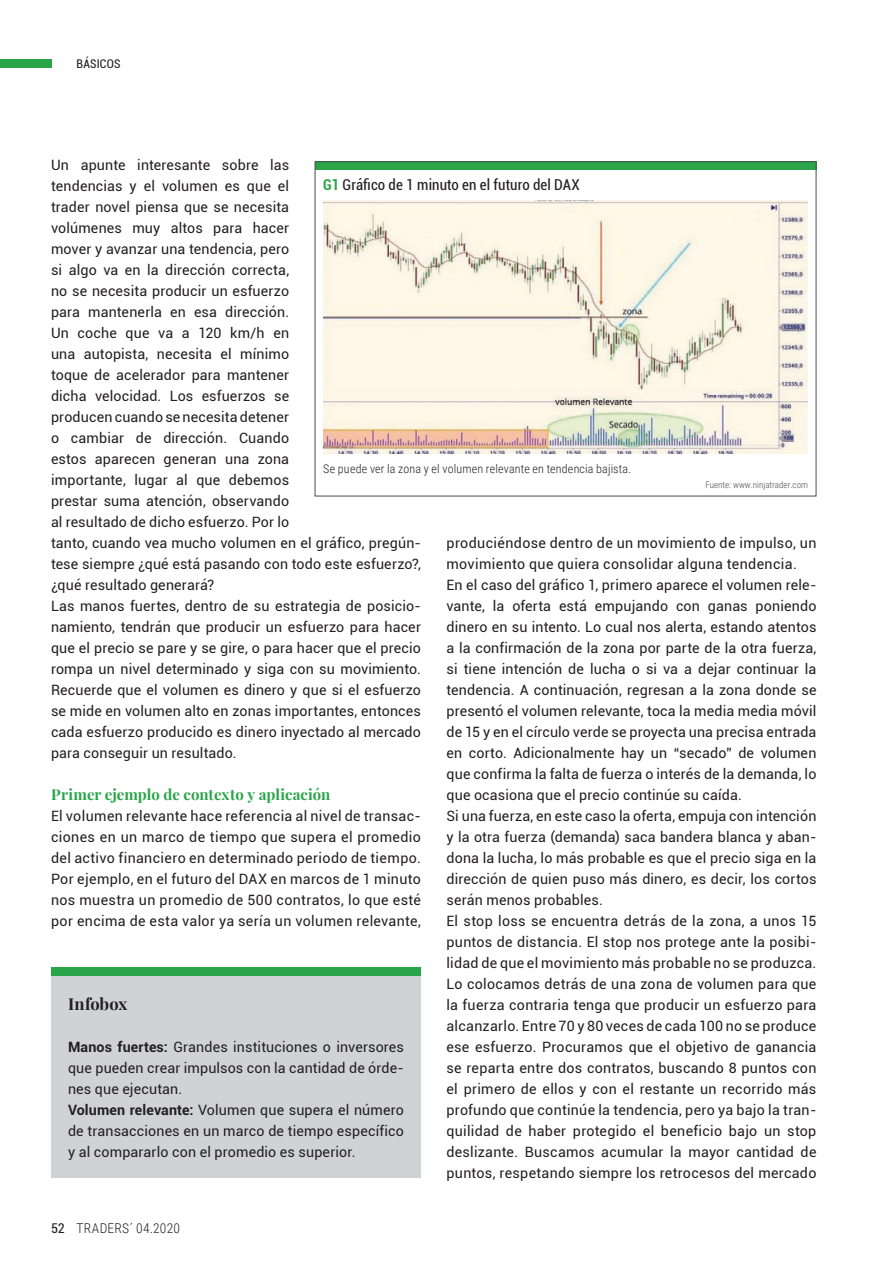
<style>
.page{position:relative;width:893px;height:1263px;background:#fff}
.page>*{position:absolute;margin:0;border:0;box-sizing:border-box;transform-origin:0 0}
.t1{font:700 16.5px "Playfair Display";color:#231f20}
.t2{font:700 15px "Playfair Display";color:#29a449}
.t3{font:condensed 15px "Roboto";letter-spacing:.01em;color:#231f20}
.t4{font:14.25px/21px "Roboto";letter-spacing:.01em;color:#231f20}
.t5{font:300 13.5px "Roboto Condensed";letter-spacing:.02em;color:#231f20}
.t6{font:300 12px "Roboto Condensed";letter-spacing:.015em;color:#231f20}
.t7{font:condensed 12px "Roboto";letter-spacing:.015em;color:#231f20}
.t8{font:300 9px "Roboto Condensed";color:#4b4c4d}
.s1{font-weight:700;color:#29a449}
.s2{font-weight:700}
.s3{font-family:"Roboto";font-weight:400;font-stretch:condensed}
</style>
<div class="page">
<div style="left:0;top:60px;width:51px;height:8px;background:#29a449"></div>
<div style="left:51px;top:968px;width:370px;height:210px;background:#d1d2d4"></div>
<div style="left:51px;top:968px;width:370px;height:8px;background:#29a449"></div>
<div style="left:315px;top:161px;width:501px;height:9px;background:#29a449"></div>
<img style="left:323px;top:200px;width:485px;height:254px">
<p class="t7" style="left:77px;top:55px;width:46px">BÁSICOS</p>
<p class="t4" style="left:51px;top:154px;width:371px">Un apunte interesante sobre las<br>tendencias y el volumen es que el<br>trader novel piensa que se necesita<br>volúmenes muy altos para hacer<br>mover y avanzar una tendencia, pero<br>si algo va en la dirección correcta,<br>no se necesita producir un esfuerzo<br>para mantenerla en esa dirección.<br>Un coche que va a 120 km/h en<br>una autopista, necesita el mínimo<br>toque de acelerador para mantener<br>dicha velocidad. Los esfuerzos se<br>producen cuando se necesita detener<br>o cambiar de dirección. Cuando<br>estos aparecen generan una zona<br>importante, lugar al que debemos<br>prestar suma atención, observando<br>al resultado de dicho esfuerzo. Por lo<br>tanto, cuando vea mucho volumen en el gráfico, pregún&shy;tese siempre ¿qué está pasando con todo este esfuerzo?, ¿qué resultado generará?<br>Las manos fuertes, dentro de su estrategia de posicio&shy;namiento, tendrán que producir un esfuerzo para hacer que el precio se pare y se gire, o para hacer que el precio rompa un nivel determinado y siga con su movimiento.<br>Recuerde que el volumen es dinero y que si el esfuerzo se mide en volumen alto en zonas importantes, entonces cada esfuerzo producido es dinero inyectado al mercado para conseguir un resultado.</p>
<p class="t2" style="left:51px;top:784px;width:281px">Primer ejemplo de contexto y aplicación</p>
<p class="t4" style="left:51px;top:804px;width:371px;text-align:justify">El volumen relevante hace referencia al nivel de transac&shy;ciones en un marco de tiempo que supera el promedio del activo financiero en determinado periodo de tiempo.<br>Por ejemplo, en el futuro del DAX en marcos de 1 minuto nos muestra un promedio de 500 contratos, lo que esté por encima de esta valor ya sería un volumen relevante,</p>
<p class="t3" style="left:323px;top:174px;width:258px"><span class="s1">G1</span> Gráfico de 1 minuto en el futuro del DAX</p>
<p class="t6" style="left:323px;top:460px;width:310px">Se puede ver la zona y el volumen relevante en tendencia bajista.</p>
<p class="t8" style="left:705px;top:478px;width:104px">Fuente: www.ninjatrader.com</p>
<p class="t4" style="left:446px;top:531px;width:371px">produciéndose dentro de un movimiento de impulso, un movimiento que quiera consolidar alguna tendencia.<br>En el caso del gráfico 1, primero aparece el volumen rele&shy;vante, la oferta está empujando con ganas poniendo dinero en su intento. Lo cual nos alerta, estando atentos a la confirmación de la zona por parte de la otra fuerza, si tiene intención de lucha o si va a dejar continuar la tendencia. A continuación, regresan a la zona donde se presentó el volumen relevante, toca la media media móvil de 15 y en el círculo verde se proyecta una precisa entrada en corto. Adicionalmente hay un “secado” de volumen que confirma la falta de fuerza o interés de la demanda, lo que ocasiona que el precio continúe su caída.<br>Si una fuerza, en este caso la oferta, empuja con intención y la otra fuerza (demanda) saca bandera blanca y aban&shy;dona la lucha, lo más probable es que el precio siga en la dirección de quien puso más dinero, es decir, los cortos serán menos probables.<br>El stop loss se encuentra detrás de la zona, a unos 15 puntos de distancia. El stop nos protege ante la posibi&shy;lidad de que el movimiento más probable no se produzca.<br>Lo colocamos detrás de una zona de volumen para que la fuerza contraria tenga que producir un esfuerzo para alcanzarlo. Entre 70 y 80 veces de cada 100 no se produce ese esfuerzo. Procuramos que el objetivo de ganancia se reparta entre dos contratos, buscando 8 puntos con el primero de ellos y con el restante un recorrido más profundo que continúe la tendencia, pero ya bajo la tran&shy;quilidad de haber protegido el beneficio bajo un stop deslizante. Buscamos acumular la mayor cantidad de puntos, respetando siempre los retrocesos del mercado</p>
<p class="t1" style="left:68px;top:993px;width:61px">Infobox</p>
<p class="t4" style="left:68px;top:1035px;width:337px"><span class="s2">Manos fuertes:</span> Grandes instituciones o inversores que pueden crear impulsos con la cantidad de órde&shy;nes que ejecutan.<br><span class="s2">Volumen relevante:</span> Volumen que supera el número de transacciones en un marco de tiempo específico y al compararlo con el promedio es superior.</p>
<p class="t5" style="left:51px;top:1219px;width:131px"><span class="s3">52</span> TRADERS´ 04.2020</p>
</div>
